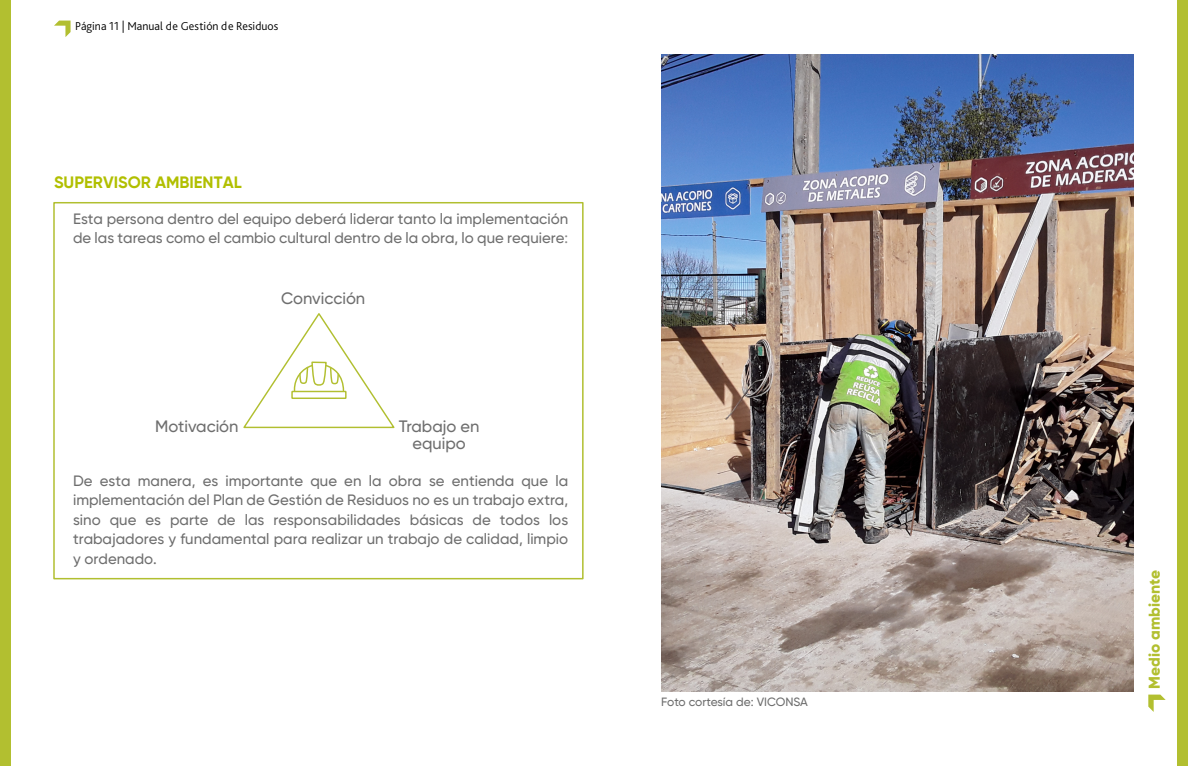
<style>
.page{position:relative;width:1188px;height:766px;background:#fff}
.page>*{position:absolute;margin:0;border:0;box-sizing:border-box;transform-origin:0 0}
.t1{font:500 16.5px/16.5px "Gilroy";color:#6e6e6e;text-align:center}
.t2{font:700 16.5px "Gilroy";color:#b1bf00}
.t3{font:800 15.6px "Gilroy";color:#b2bf30}
.t4{font:500 15px/19.5px "Gilroy";color:#6e6e6e}
.t5{font:300 12px "Bliss Pro";color:#000}
.t6{font:500 12px "Gilroy";letter-spacing:-.005em;color:#6e6e6e}
.s1{color:#878787}
</style>
<div class="page">
<svg style="left:54px;top:21px;width:17px;height:16px"></svg>
<svg style="left:1148px;top:694px;width:18px;height:17px"></svg>
<div style="left:0;top:0;width:11px;height:765px;background:#b2bf30"></div>
<div style="left:1177px;top:0;width:11px;height:765px;background:#b2bf30"></div>
<svg style="left:243px;top:313px;width:152px;height:116px"></svg>
<div style="left:53px;top:202px;width:531px;height:377px;border:2px solid #b1bf30"></div>
<img style="left:661px;top:54px;width:473px;height:637px">
<p class="t5" style="left:75px;top:22px;width:205px">Página 11 | Manual de Gestión de Residuos</p>
<p class="t2" style="left:54px;top:175px;width:189px">SUPERVISOR AMBIENTAL</p>
<p class="t4" style="left:73px;top:210px;width:497px">Esta persona dentro del equipo deberá liderar tanto la implementación de las tareas como el cambio cultural dentro de la obra, lo que requiere<span class="s1">:</span></p>
<p class="t1" style="left:281px;top:291px;width:86px">Convicción</p>
<p class="t1" style="left:399px;top:419px;width:82px">Trabajo en equipo</p>
<p class="t4" style="left:73px;top:471px;width:497px;text-align:justify">De esta manera, es importante que en la obra se entienda que la implementación del Plan de Gestión de Residuos no es un trabajo extra, sino que es parte de las responsabilidades básicas de todos los trabajadores y fundamental para realizar un trabajo de calidad, limpio y ordenado.</p>
<p class="t1" style="left:155px;top:419px;width:85px">Motivación</p>
<p class="t6" style="left:661px;top:696px;width:148px">Foto cortesía de: VICONSA</p>
<p class="t3" style="left:1147px;top:688px;width:120px;rotate:-90deg">Medio ambiente</p>
</div>
